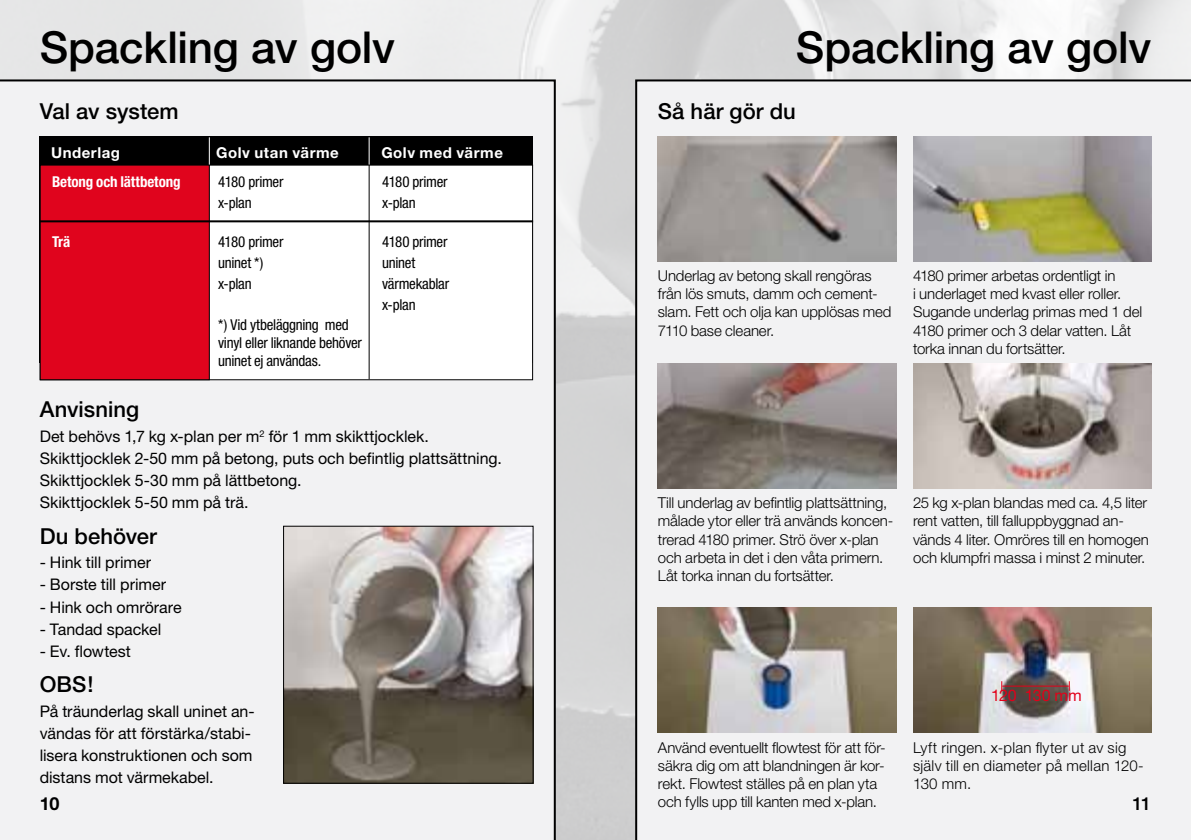
<style>
.page{position:relative;width:1191px;height:840px;background:#fff}
.page>*{position:absolute;margin:0;border:0;box-sizing:border-box;transform-origin:0 0}
.t1{font:500 44px "Helvetica Neue";letter-spacing:-.005em;color:#000}
.t2{font:500 22px "Helvetica Neue";letter-spacing:.005em;color:#000}
.t3{font:700 18px "Helvetica Neue";color:#000}
.t4{font:500 18px "Helvetica Neue";color:#000}
.t5{font:16px/22px "Helvetica Neue";color:#000}
.t6{font:16px "Helvetica Neue";letter-spacing:-.015em;color:#e2001a}
.t7{font:300 15px/18px "Helvetica Neue";letter-spacing:-.01em;color:#000}
.t8{font:condensed 15px/18px "Helvetica Neue";letter-spacing:-.015em;color:#000}
.t9{font:300 15px/18px "Helvetica Neue";letter-spacing:.015em;color:#000}
.t10{font:700 15px "Helvetica Neue";letter-spacing:.035em;color:#fff}
.t11{font:700 condensed 15px "Helvetica Neue";letter-spacing:-.01em;color:#fff}
</style>
<div class="page">
<div style="left:0;top:79px;width:556px;height:760px;background:#f2f2f3"></div>
<div style="left:635px;top:79px;width:556px;height:760px;background:#f2f2f3"></div>
<img style="left:658px;top:136px;width:238px;height:125px">
<img style="left:913px;top:136px;width:238px;height:125px">
<img style="left:658px;top:363px;width:238px;height:125px">
<img style="left:913px;top:363px;width:238px;height:125px">
<img style="left:285px;top:527px;width:246px;height:254px">
<div style="left:283px;top:525px;width:250px;height:258px;border:1px solid #000"></div>
<div style="left:40px;top:136px;width:493px;height:226px;background:#000"></div>
<div style="left:40px;top:164px;width:493px;height:216px;background:#fff;border:1px solid #000"></div>
<hr style="left:369px;top:137px;width:1px;height:242px;background:#000">
<div style="left:40px;top:164px;width:170px;height:216px;background:#e0041d;border:1px solid #000"></div>
<hr style="left:40px;top:220px;width:493px;height:2px;background:#000">
<svg style="left:209px;top:137px;width:1px;height:27px"></svg>
<svg style="left:369px;top:137px;width:1px;height:27px"></svg>
<img style="left:658px;top:607px;width:238px;height:125px">
<img style="left:913px;top:607px;width:238px;height:125px">
<hr style="left:1002px;top:685px;width:66px;height:1px;background:#e2001a">
<h1 class="t1" style="left:40px;top:21px;width:357px">Spackling av golv</h1>
<h2 class="t2" style="left:40px;top:98px;width:140px">Val av system</h2>
<p class="t10" style="left:51px;top:143px;width:70px">Underlag</p>
<p class="t10" style="left:216px;top:143px;width:124px">Golv utan värme</p>
<p class="t10" style="left:381px;top:143px;width:123px">Golv med värme</p>
<p class="t11" style="left:52px;top:173px;width:130px">Betong och lättbetong</p>
<p class="t8" style="left:218px;top:173px;width:67px">4180 primer</p>
<p class="t8" style="left:382px;top:173px;width:67px">4180 primer</p>
<p class="t8" style="left:218px;top:194px;width:35px">x-plan</p>
<p class="t8" style="left:382px;top:194px;width:35px">x-plan</p>
<p class="t11" style="left:52px;top:232px;width:20px">Trä</p>
<p class="t8" style="left:218px;top:232px;width:67px">4180 primer</p>
<p class="t8" style="left:382px;top:232px;width:67px">4180 primer</p>
<p class="t8" style="left:218px;top:253px;width:47px">uninet *)</p>
<p class="t8" style="left:382px;top:253px;width:35px">uninet</p>
<p class="t8" style="left:218px;top:274px;width:35px">x-plan</p>
<p class="t8" style="left:382px;top:273px;width:69px;line-height:20.8px">värmekablar x-plan</p>
<p class="t8" style="left:218px;top:316px;width:145px">*) Vid ytbeläggning med vinyl eller liknande behöver uninet ej användas.</p>
<h1 class="t1" style="left:796px;top:21px;width:357px">Spackling av golv</h1>
<h2 class="t2" style="left:658px;top:98px;width:139px">Så här gör du</h2>
<p class="t7" style="left:658px;top:266px;width:235px">Underlag av betong skall rengöras från lös smuts, damm och cement&shy;slam. Fett och olja kan upplösas med<br>7110 base cleaner.</p>
<p class="t7" style="left:913px;top:266px;width:230px">4180 primer arbetas ordentligt in<br>i underlaget med kvast eller roller.<br>Sugande underlag primas med 1 del 4180 primer och 3 delar vatten. Låt torka innan du fortsätter.</p>
<h2 class="t2" style="left:40px;top:396px;width:101px">Anvisning</h2>
<p class="t5" style="left:40px;top:425px;width:464px">Det behövs 1,7 kg x-plan per m<sup>2</sup> för 1 mm skikttjocklek.<br>Skikttjocklek 2-50 mm på betong, puts och befintlig plattsättning.<br>Skikttjocklek 5-30 mm på lättbetong.<br>Skikttjocklek 5-50 mm på trä.</p>
<h2 class="t2" style="left:40px;top:522px;width:119px">Du behöver</h2>
<p class="t5" style="left:40px;top:551px;width:113px">- Hink till primer</p>
<p class="t5" style="left:40px;top:573px;width:128px">- Borste till primer</p>
<p class="t5" style="left:40px;top:595px;width:143px">- Hink och omrörare</p>
<p class="t5" style="left:40px;top:617px;width:123px">- Tandad spackel</p>
<p class="t5" style="left:40px;top:639px;width:93px">- Ev. flowtest</p>
<h2 class="t2" style="left:40px;top:670px;width:55px">OBS!</h2>
<p class="t5" style="left:40px;top:699px;width:217px">På träunderlag skall uninet an&shy;vändas för att förstärka/stabi&shy;lisera konstruktionen och som distans mot värmekabel.</p>
<p class="t7" style="left:658px;top:493px;width:237px">Till underlag av befintlig plattsättning, målade ytor eller trä används koncen&shy;trerad 4180 primer. Strö över x-plan och arbeta in det i den våta primern.<br>Låt torka innan du fortsätter.</p>
<p class="t7" style="left:913px;top:493px;width:237px">25 kg x-plan blandas med ca. 4,5 liter rent vatten, till falluppbyggnad an&shy;vänds 4 liter. Omröres till en homogen och klumpfri massa i minst 2 minuter.</p>
<p class="t6" style="left:991px;top:685px;width:92px">120 130 mm</p>
<p class="t7" style="left:658px;top:737px;width:229px">Använd eventuellt flowtest för att för&shy;säkra dig om att blandningen är kor&shy;rekt. Flowtest ställes på en plan yta och fylls upp till kanten med x-plan.</p>
<p class="t9" style="left:913px;top:737px;width:232px">Lyft ringen. x-plan flyter ut av sig själv till en diameter på mellan 120-<br>130 mm.</p>
<p class="t3" style="left:40px;top:792px;width:21px">10</p>
<p class="t4" style="left:1132px;top:792px;width:20px">11</p>
</div>
